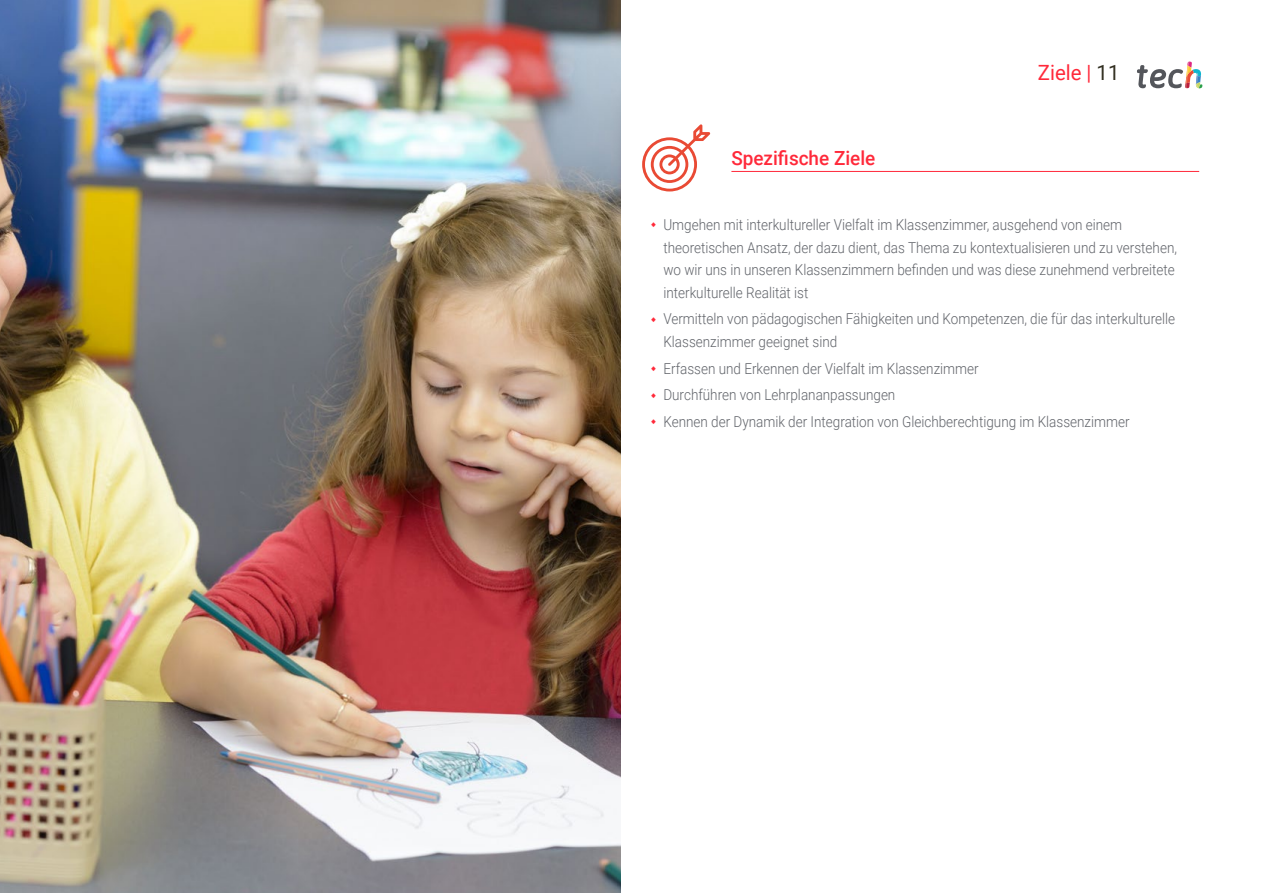
<style>
.page{position:relative;width:1263px;height:893px;background:#fff}
.page>*{position:absolute;margin:0;border:0;box-sizing:border-box;transform-origin:0 0}
.t1{font:21px "Roboto";color:#ff293a}
.t2{font:500 19.5px "Roboto";color:#ff293a}
.t3{font:300 15px/22.5px "Roboto";color:#61646a;scale:.9 1}
.s1{color:#312e20}
</style>
<div class="page">
<img style="left:0;top:0;width:621px;height:893px">
<hr style="left:731px;top:171px;width:468px;height:1px;background:#ff293a">
<svg style="left:642px;top:124px;width:68px;height:67px"></svg>
<svg style="left:1137px;top:62px;width:65px;height:27px"></svg>
<h2 class="t2" style="left:731px;top:144px;width:145px">Spezifische Ziele</h2>
<h1 class="t1" style="left:1038px;top:57px;width:83px">Ziele | <span class="s1">11</span></h1>
<p class="t3" style="left:663px;top:213px;width:572px">Umgehen mit interkultureller Vielfalt im Klassenzimmer, ausgehend von einem theoretischen Ansatz, der dazu dient, das Thema zu kontextualisieren und zu verstehen, wo wir uns in unseren Klassenzimmern befinden und was diese zunehmend verbreitete interkulturelle Realität ist</p>
<p class="t3" style="left:663px;top:307px;width:570px">Vermitteln von pädagogischen Fähigkeiten und Kompetenzen, die für das interkulturelle<br>Klassenzimmer geeignet sind</p>
<p class="t3" style="left:663px;top:354px;width:519px;line-height:26.7px">Erfassen und Erkennen der Vielfalt im Klassenzimmer<br>Durchführen von Lehrplananpassungen<br>Kennen der Dynamik der Integration von Gleichberechtigung im Klassenzimmer</p>
</div>
